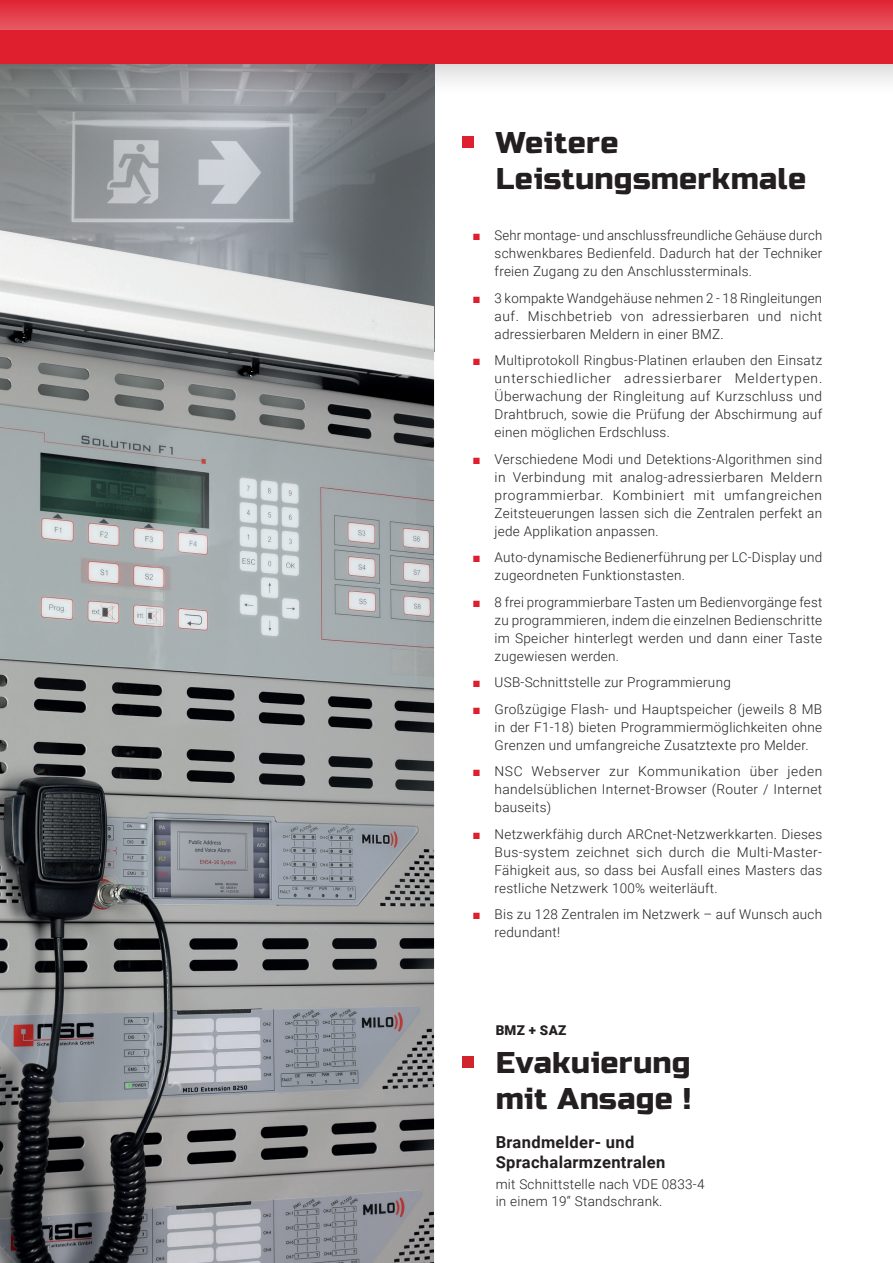
<style>
.page{position:relative;width:893px;height:1263px;background:#fff}
.page>*{position:absolute;margin:0;border:0;box-sizing:border-box;transform-origin:0 0}
.t1{font:30px/36px "Russo One";letter-spacing:.015em;color:#231f20}
.t2{font:700 16.5px/20.7px "Roboto";letter-spacing:.02em;color:#231f20}
.t3{font:300 13.5px/18px "Roboto";letter-spacing:.02em;color:#231f20;text-align:justify}
.t4{font:900 13.5px "Roboto";letter-spacing:.02em;color:#231f20}
.s1{font-family:"Arial Narrow";font-weight:400;color:#df1f2e}
</style>
<div class="page">
<div style="left:462px;top:136px;width:11px;height:12px;background:#df212f"></div>
<div style="left:462px;top:1056px;width:11px;height:12px;background:#d1232a"></div>
<img style="left:0;top:106px;width:434px;height:124px">
<img style="left:0;top:230px;width:434px;height:1033px">
<svg style="left:0;top:63px;width:893px;height:43px"></svg>
<div style="left:0;top:0;width:893px;height:63px;background:#df1f2e"></div>
<div style="left:0;top:0;width:893px;height:30px;background:linear-gradient(to bottom,#df2332,#e75864)"></div>
<h1 class="t1" style="left:496px;top:125px;width:312px">Weitere<br>Leistungsmerkmale</h1>
<p class="t3" style="left:495px;top:226px;width:329px;text-indent:-21px"><span class="s1">■</span> Sehr montage- und anschlussfreundliche Gehäuse durch schwenkbares Bedienfeld. Dadurch hat der Techniker freien Zugang zu den Anschlussterminals.</p>
<p class="t3" style="left:495px;top:288px;width:329px;text-indent:-21px"><span class="s1">■</span> 3 kompakte Wandgehäuse nehmen 2 - 18 Ringleitungen auf. Mischbetrieb von adressierbaren und nicht adressierbaren Meldern in einer BMZ.</p>
<p class="t3" style="left:495px;top:351px;width:329px;text-indent:-21px"><span class="s1">■</span> Multiprotokoll Ringbus-Platinen erlauben den Einsatz unterschiedlicher adressierbarer Meldertypen.<br>Überwachung der Ringleitung auf Kurzschluss und Drahtbruch, sowie die Prüfung der Abschirmung auf einen möglichen Erdschluss.</p>
<p class="t3" style="left:495px;top:449px;width:329px;text-indent:-21px"><span class="s1">■</span> Verschiedene Modi und Detektions-Algorithmen sind in Verbindung mit analog-adressierbaren Meldern programmierbar. Kombiniert mit umfangreichen Zeitsteuerungen lassen sich die Zentralen perfekt an jede Applikation anpassen.</p>
<p class="t3" style="left:495px;top:548px;width:329px;text-indent:-21px"><span class="s1">■</span> Auto-dynamische Bedienerführung per LC-Display und zugeordneten Funktionstasten.</p>
<p class="t3" style="left:495px;top:592px;width:329px;text-indent:-21px"><span class="s1">■</span> 8 frei programmierbare Tasten um Bedienvorgänge fest zu programmieren, indem die einzelnen Bedienschritte im Speicher hinterlegt werden und dann einer Taste zugewiesen werden.</p>
<p class="t3" style="left:473px;top:673px;width:259px"><span class="s1">■</span> USB-Schnittstelle zur Programmierung</p>
<p class="t3" style="left:495px;top:699px;width:329px;text-indent:-21px"><span class="s1">■</span> Großzügige Flash- und Hauptspeicher (jeweils 8 MB in der F1-18) bieten Programmiermöglichkeiten ohne Grenzen und umfangreiche Zusatztexte pro Melder.</p>
<p class="t3" style="left:495px;top:762px;width:329px;text-indent:-21px"><span class="s1">■</span> NSC Webserver zur Kommunikation über jeden handelsüblichen Internet-Browser (Router / Internet bauseits)</p>
<p class="t3" style="left:495px;top:824px;width:329px;text-indent:-21px"><span class="s1">■</span> Netzwerkfähig durch ARCnet-Netzwerkkarten. Dieses Bus-system zeichnet sich durch die Multi-Master-Fähigkeit aus, so dass bei Ausfall eines Masters das restliche Netzwerk 100% weiterläuft.</p>
<p class="t3" style="left:495px;top:905px;width:329px;text-indent:-21px"><span class="s1">■</span> Bis zu 128 Zentralen im Netzwerk – auf Wunsch auch redundant!</p>
<p class="t4" style="left:496px;top:1021px;width:72px">BMZ + SAZ</p>
<h1 class="t1" style="left:496px;top:1045px;width:197px">Evakuierung mit Ansage !</h1>
<p class="t2" style="left:496px;top:1131px;width:171px">Brandmelder- und<br>Sprachalarmzentralen</p>
<p class="t3" style="left:496px;top:1176px;width:210px;line-height:16.8px">mit Schnittstelle nach VDE 0833-4 in einem 19“ Standschrank.</p>
</div>
